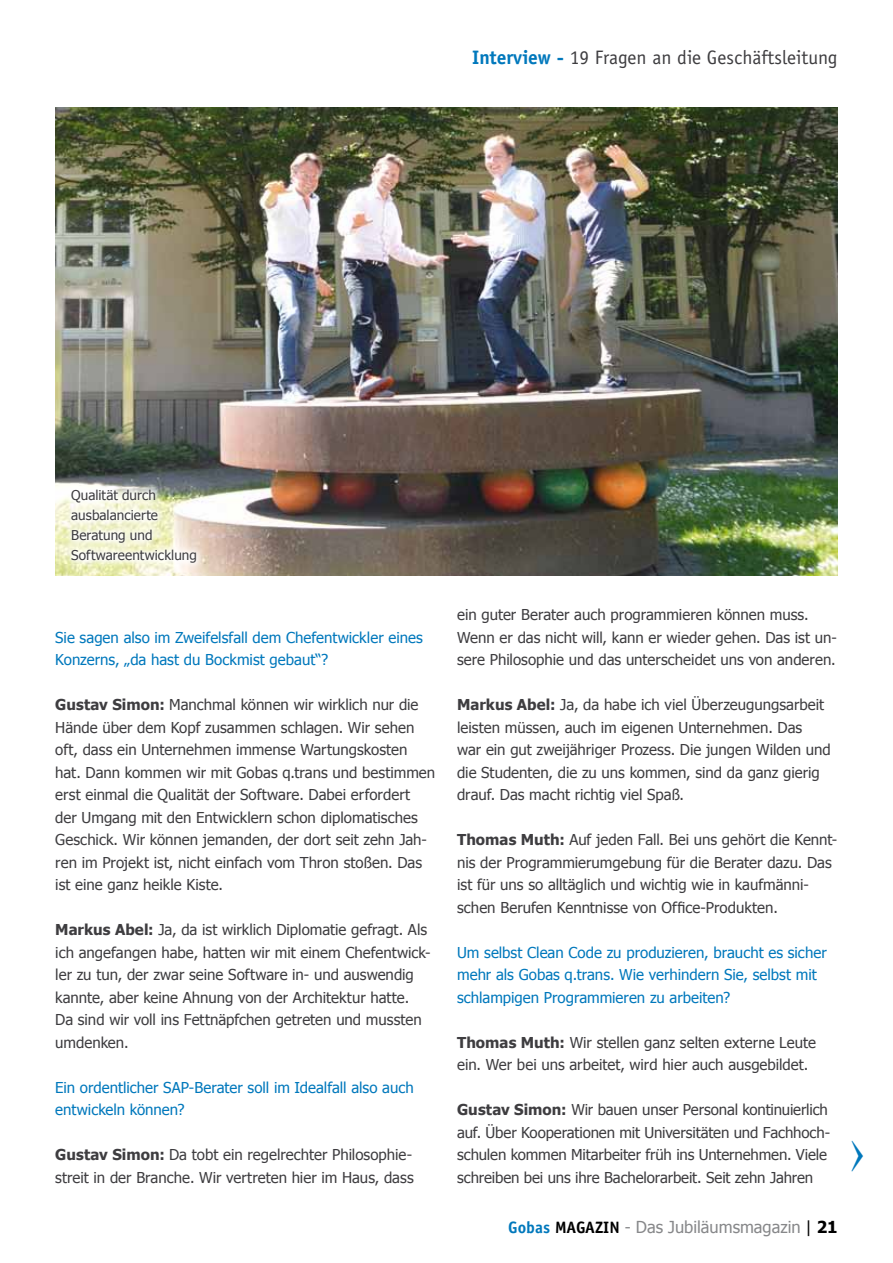
<style>
.page{position:relative;width:893px;height:1263px;background:#fff}
.page>*{position:absolute;margin:0;border:0;box-sizing:border-box;transform-origin:0 0}
.t1{font:45px "Alleycat ICG";color:#0078bc}
.t2{font:19.5px "Officina Sans";color:#3e3d40}
.t3{font:16.5px "Tahoma";color:#87888a}
.t4{font:15px/22.5px "Tahoma";color:#3e3d40}
.t5{font:15px/22.5px "Tahoma";color:#0078bc}
.t6{font:13.5px/20.2px "Tahoma";letter-spacing:.005em;color:#3e3d40}
.s1{font-weight:700;color:#0078bc}
.s2{font-weight:700}
.s3{font-family:"Officina Sans";font-weight:700;color:#0078bc}
.s4{font-family:"Officina Sans";font-weight:700;color:#000}
.s5{color:#000}
.s6{font-weight:700;color:#000}
</style>
<div class="page">
<img style="left:55px;top:107px;width:783px;height:468px">
<svg style="left:61px;top:479px;width:143px;height:92px"></svg>
<h2 class="t2" style="left:472px;top:46px;width:367px"><span class="s1">Interview -</span> 19 Fragen an die Geschäftsleitung</h2>
<p class="t6" style="left:71px;top:484px;width:127px">Qualität durch ausbalancierte<br>Beratung und<br>Softwareentwicklung</p>
<p class="t5" style="left:55px;top:625px;width:369px">Sie sagen also im Zweifelsfall dem Chefentwickler eines<br>Konzerns, „da hast du Bockmist gebaut“?</p>
<p class="t4" style="left:55px;top:693px;width:382px"><span class="s2">Gustav Simon:</span> Manchmal können wir wirklich nur die Hände über dem Kopf zusammen schlagen. Wir sehen oft, dass ein Unternehmen immense Wartungskosten hat. Dann kommen wir mit Gobas q.trans und bestimmen erst einmal die Qualität der Software. Dabei erfordert der Umgang mit den Entwicklern schon diplomatisches Geschick. Wir können jemanden, der dort seit zehn Jah&shy;ren im Projekt ist, nicht einfach vom Thron stoßen. Das ist eine ganz heikle Kiste.</p>
<p class="t4" style="left:55px;top:918px;width:377px"><span class="s2">Markus Abel:</span> Ja, da ist wirklich Diplomatie gefragt. Als ich angefangen habe, hatten wir mit einem Chefentwick&shy;ler zu tun, der zwar seine Software in- und auswendig kannte, aber keine Ahnung von der Architektur hatte.<br>Da sind wir voll ins Fettnäpfchen getreten und mussten umdenken.</p>
<p class="t5" style="left:55px;top:1075px;width:360px">Ein ordentlicher SAP-Berater soll im Idealfall also auch entwickeln können?</p>
<p class="t4" style="left:55px;top:1143px;width:360px"><span class="s2">Gustav Simon:</span> Da tobt ein regelrechter Philosophie&shy;streit in der Branche. Wir vertreten hier im Haus, dass</p>
<p class="t4" style="left:457px;top:603px;width:381px">ein guter Berater auch programmieren können muss.<br>Wenn er das nicht will, kann er wieder gehen. Das ist un&shy;sere Philosophie und das unterscheidet uns von anderen.</p>
<p class="t4" style="left:457px;top:693px;width:375px"><span class="s2">Markus Abel:</span> Ja, da habe ich viel Überzeugungsarbeit leisten müssen, auch im eigenen Unternehmen. Das<br>war ein gut zweijähriger Prozess. Die jungen Wilden und die Studenten, die zu uns kommen, sind da ganz gierig drauf. Das macht richtig viel Spaß.</p>
<p class="t4" style="left:457px;top:828px;width:381px"><span class="s2">Thomas Muth:</span> Auf jeden Fall. Bei uns gehört die Kennt&shy;nis der Programmierumgebung für die Berater dazu. Das ist für uns so alltäglich und wichtig wie in kaufmänni&shy;schen Berufen Kenntnisse von Office-Produkten.</p>
<p class="t5" style="left:457px;top:940px;width:371px">Um selbst Clean Code zu produzieren, braucht es sicher mehr als Gobas q.trans. Wie verhindern Sie, selbst mit schlampigen Programmieren zu arbeiten?</p>
<p class="t4" style="left:457px;top:1030px;width:360px"><span class="s2">Thomas Muth:</span> Wir stellen ganz selten externe Leute ein. Wer bei uns arbeitet, wird hier auch ausgebildet.</p>
<p class="t4" style="left:457px;top:1098px;width:374px"><span class="s2">Gustav Simon:</span> Wir bauen unser Personal kontinuierlich auf. Über Kooperationen mit Universitäten und Fachhoch&shy;schulen kommen Mitarbeiter früh ins Unternehmen. Viele schreiben bei uns ihre Bachelorarbeit. Seit zehn Jahren</p>
<h1 class="t1" style="left:849px;top:1130px;width:17px">&gt;</h1>
<p class="t3" style="left:508px;top:1216px;width:331px"><span class="s3">Gobas</span> <span class="s4">MAGAZIN</span> - Das Jubiläumsmagazin <span class="s5">|</span> <span class="s6">21</span></p>
</div>
